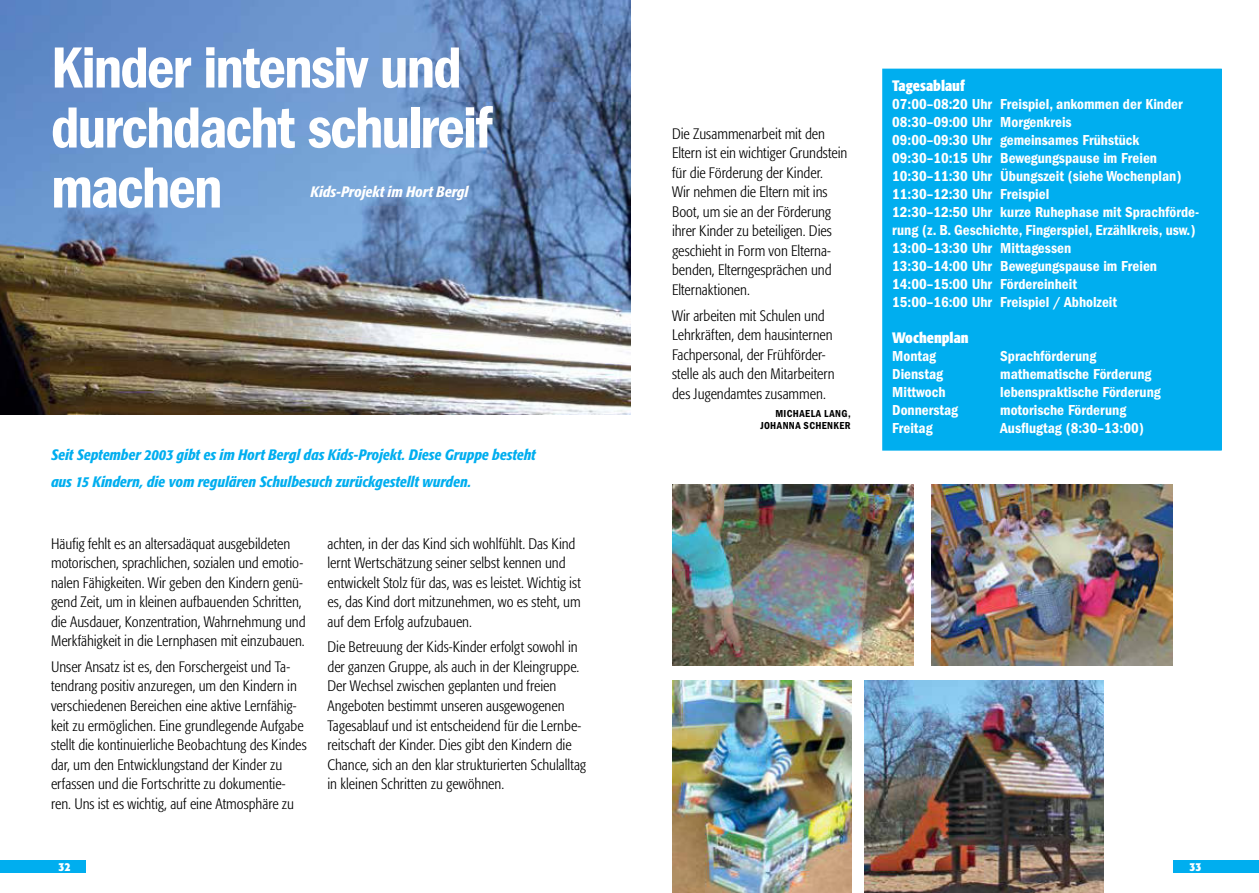
<style>
.page{position:relative;width:1259px;height:893px;background:#fff}
.page>*{position:absolute;margin:0;border:0;box-sizing:border-box;transform-origin:0 0}
.t1{font:600 condensed 60px/60px "Franklin Gothic";letter-spacing:-.035em;color:#fff}
.t2{font:300 condensed 15px/19.5px "Formata";color:#000}
.t3{font:600 condensed 15px/18px "Franklin Gothic";color:#fff}
.t4{font:italic 500 condensed 15px/27px "Formata";letter-spacing:.005em;color:#00aeef}
.t5{font:italic 500 condensed 15px "Formata";letter-spacing:.005em;color:#fff}
.t6{font:700 condensed 15px "Formata";color:#fff}
.t7{font:700 condensed 12px "Formata";color:#fff}
.t8{font:600 condensed 10.5px/12px "Franklin Gothic";letter-spacing:.04em;color:#000;text-align:right}
</style>
<div class="page">
<div style="left:1173px;top:860px;width:86px;height:13px;background:#00aeef"></div>
<div style="left:0;top:860px;width:85px;height:13px;background:#00aeef"></div>
<img style="left:672px;top:485px;width:241px;height:180px">
<img style="left:672px;top:680px;width:179px;height:213px">
<img style="left:0;top:0;width:630px;height:414px">
<img style="left:864px;top:680px;width:239px;height:213px">
<img style="left:931px;top:485px;width:241px;height:180px">
<div style="left:883px;top:69px;width:338px;height:381px;background:#00aeef"></div>
<div style="left:882px;top:69px;width:339px;height:382px;border:2px solid #00aeef"></div>
<h1 class="t1" style="left:51px;top:38px;width:443px">Kinder intensiv und durchdacht schulreif machen</h1>
<p class="t5" style="left:310px;top:184px;width:159px">Kids-Projekt im Hort Bergl</p>
<p class="t4" style="left:51px;top:442px;width:486px">Seit September 2003 gibt es im Hort Bergl das Kids-Projekt. Diese Gruppe besteht aus 15 Kindern, die vom regulären Schulbesuch zurückgestellt wurden.</p>
<p class="t2" style="left:51px;top:534px;width:256px">Häufig fehlt es an altersadäquat ausgebildeten motorischen, sprachlichen, sozialen und emotio&shy;nalen Fähigkeiten. Wir geben den Kindern genü&shy;gend Zeit, um in kleinen aufbauenden Schritten, die Ausdauer, Konzentration, Wahrnehmung und Merkfähigkeit in die Lernphasen mit einzubauen.</p>
<p class="t2" style="left:51px;top:657px;width:257px">Unser Ansatz ist es, den Forschergeist und Ta&shy;tendrang positiv anzuregen, um den Kindern in verschiedenen Bereichen eine aktive Lernfähig&shy;keit zu ermöglichen. Eine grundlegende Aufgabe stellt die kontinuierliche Beobachtung des Kindes dar, um den Entwicklungstand der Kinder zu erfassen und die Fortschritte zu dokumentie&shy;ren. Uns ist es wichtig, auf eine Atmosphäre zu</p>
<p class="t2" style="left:327px;top:534px;width:255px">achten, in der das Kind sich wohlfühlt. Das Kind lernt Wertschätzung seiner selbst kennen und entwickelt Stolz für das, was es leistet. Wichtig ist es, das Kind dort mitzunehmen, wo es steht, um auf dem Erfolg aufzubauen.</p>
<p class="t2" style="left:327px;top:638px;width:260px">Die Betreuung der Kids-Kinder erfolgt sowohl in der ganzen Gruppe, als auch in der Kleingruppe.<br>Der Wechsel zwischen geplanten und freien Angeboten bestimmt unseren ausgewogenen Tagesablauf und ist entscheidend für die Lernbe&shy;reitschaft der Kinder. Dies gibt den Kindern die Chance, sich an den klar strukturierten Schulalltag in kleinen Schritten zu gewöhnen.</p>
<p class="t2" style="left:672px;top:124px;width:177px">Die Zusammenarbeit mit den<br>Eltern ist ein wichtiger Grundstein für die Förderung der Kinder.<br>Wir nehmen die Eltern mit ins<br>Boot, um sie an der Förderung ihrer Kinder zu beteiligen. Dies geschieht in Form von Elterna&shy;benden, Elterngesprächen und<br>Elternaktionen.</p>
<p class="t2" style="left:672px;top:306px;width:164px">Wir arbeiten mit Schulen und<br>Lehrkräften, dem hausinternen<br>Fachpersonal, der Frühförder&shy;stelle als auch den Mitarbeitern des Jugendamtes zusammen.</p>
<p class="t8" style="left:760px;top:408px;width:92px">MICHAELA LANG,<br>JOHANNA SCHENKER</p>
<p class="t6" style="left:892px;top:79px;width:74px">Tagesablauf</p>
<p class="t3" style="left:892px;top:95px;width:308px">07:00–08:20 Uhr Freispiel, ankommen der Kinder 08:30–09:00 Uhr Morgenkreis<br>09:00–09:30 Uhr gemeinsames Frühstück 09:30–10:15 Uhr Bewegungspause im Freien 10:30–11:30 Uhr Übungszeit (siehe Wochenplan)<br>11:30–12:30 Uhr Freispiel<br>12:30–12:50 Uhr kurze Ruhephase mit Sprachförde&shy;rung (z. B. Geschichte, Fingerspiel, Erzählkreis, usw.)<br>13:00–13:30 Uhr Mittagessen<br>13:30–14:00 Uhr Bewegungspause im Freien 14:00–15:00 Uhr Fördereinheit<br>15:00–16:00 Uhr Freispiel / Abholzeit</p>
<p class="t6" style="left:892px;top:331px;width:78px">Wochenplan</p>
<p class="t3" style="left:892px;top:347px;width:45px">Montag</p>
<p class="t3" style="left:1000px;top:347px;width:98px">Sprachförderung</p>
<p class="t3" style="left:892px;top:365px;width:52px">Dienstag</p>
<p class="t3" style="left:1000px;top:365px;width:153px">mathematische Förderung</p>
<p class="t3" style="left:892px;top:383px;width:55px">Mittwoch</p>
<p class="t3" style="left:1000px;top:383px;width:162px">lebenspraktische Förderung</p>
<p class="t3" style="left:892px;top:401px;width:67px">Donnerstag</p>
<p class="t3" style="left:1000px;top:401px;width:128px">motorische Förderung</p>
<p class="t3" style="left:892px;top:419px;width:42px">Freitag</p>
<p class="t3" style="left:1000px;top:419px;width:145px">Ausflugtag (8:30–13:00)</p>
<p class="t7" style="left:59px;top:861px;width:14px">32</p>
<p class="t7" style="left:1189px;top:861px;width:13px">33</p>
</div>
